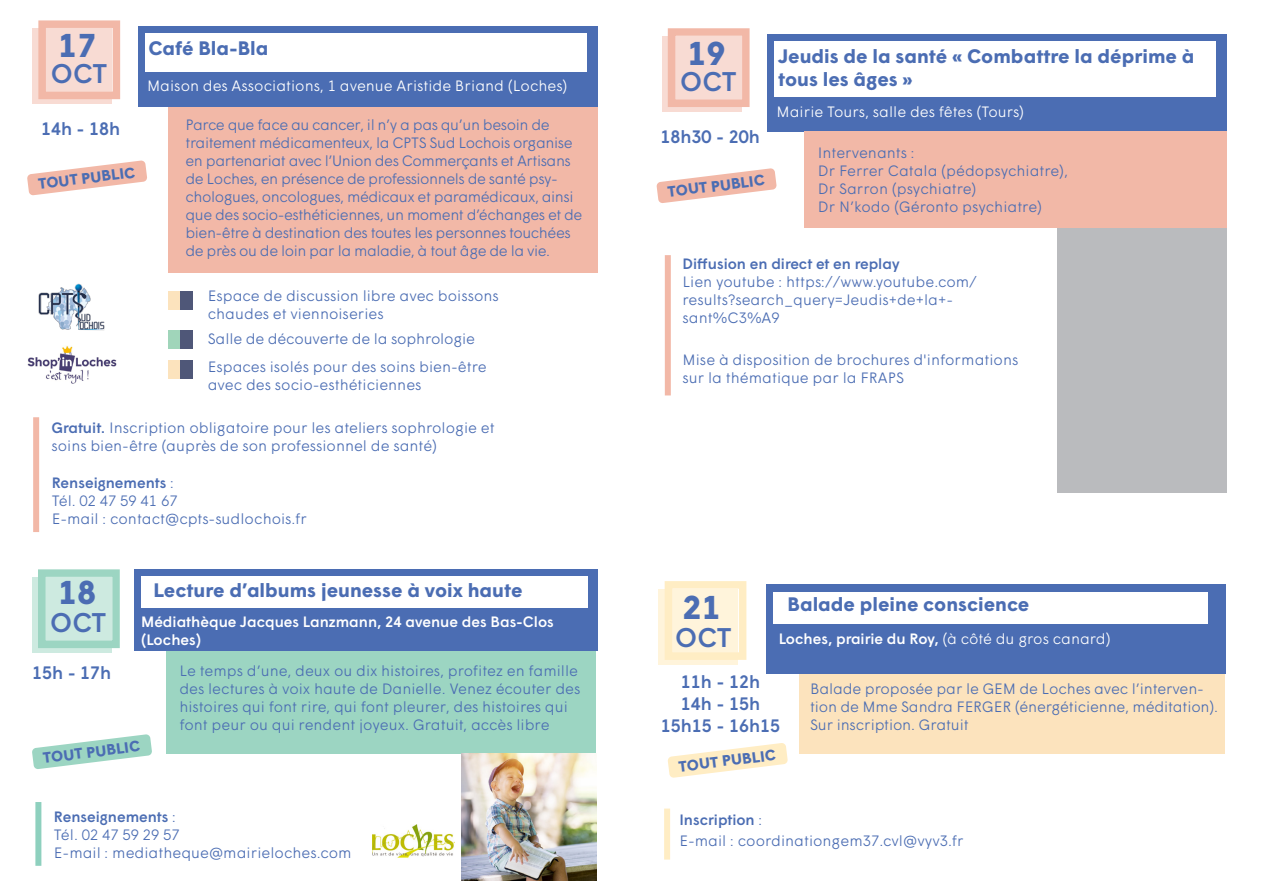
<style>
.page{position:relative;width:1263px;height:893px;background:#fff}
.page>*{position:absolute;margin:0;border:0;box-sizing:border-box;transform-origin:0 0}
.t1{font:700 33px "Wigrum";color:#4b6db3}
.t2{font:500 27px "Wigrum";letter-spacing:.005em;color:#4b6db3}
.t3{font:700 19.5px/23.4px "Wigrum";color:#4b6db3}
.t4{font:500 18px "Wigrum";color:#4b6db3}
.t5{font:300 15px/18px "Wigrum";color:#4b6db3}
.t6{font:300 15px/18px "Wigrum";letter-spacing:-.03em;color:#4b6db3}
.t7{font:500 15px/18px "Wigrum";color:#fff}
.t8{font:300 15px "Wigrum";color:#fff}
.t9{font:500 15px "Wigrum";color:#4b6db3}
.t10{font:700 15px "Wigrum";color:#4b6db3}
.s1{font-weight:500}
.s2{font-weight:300}
</style>
<div class="page">
<div style="left:166px;top:651px;width:429px;height:102px;background:#9cd5c2"></div>
<img style="left:461px;top:753px;width:135px;height:128px">
<div style="left:32px;top:577px;width:79px;height:76px;background:#cdeae0"></div>
<div style="left:38px;top:569px;width:82px;height:79px;border:8px solid #9cd5c2"></div>
<div style="left:134px;top:569px;width:463px;height:81px;background:#4b6db3"></div>
<div style="left:141px;top:576px;width:447px;height:32px;background:#fff"></div>
<div style="left:35px;top:802px;width:6px;height:64px;background:#8ed0be"></div>
<svg style="left:32px;top:734px;width:120px;height:35px"></svg>
<img style="left:373px;top:825px;width:81px;height:33px">
<div style="left:32px;top:28px;width:80px;height:76px;background:#f8dbd3"></div>
<div style="left:38px;top:20px;width:82px;height:79px;border:8px solid #f2b8a7"></div>
<div style="left:138px;top:26px;width:459px;height:81px;background:#4b6db3"></div>
<div style="left:145px;top:34px;width:441px;height:38px;background:#fff"></div>
<div style="left:33px;top:417px;width:6px;height:115px;background:#f2b8a7"></div>
<svg style="left:27px;top:160px;width:120px;height:35px"></svg>
<div style="left:168px;top:107px;width:429px;height:165px;background:#f2b8a7"></div>
<div style="left:168px;top:291px;width:21px;height:18px;background:#fce3bd"></div>
<div style="left:180px;top:291px;width:13px;height:18px;background:#4f5778"></div>
<div style="left:168px;top:330px;width:21px;height:18px;background:#a0d5ba"></div>
<div style="left:180px;top:330px;width:13px;height:18px;background:#4f5778"></div>
<div style="left:168px;top:360px;width:21px;height:18px;background:#fce3bd"></div>
<div style="left:180px;top:360px;width:13px;height:18px;background:#4f5778"></div>
<div style="left:1057px;top:228px;width:170px;height:264px;background:#babbbe"></div>
<div style="left:662px;top:36px;width:79px;height:76px;background:#f8dbd3"></div>
<div style="left:668px;top:28px;width:81px;height:79px;border:8px solid #f2b8a7"></div>
<div style="left:768px;top:34px;width:459px;height:98px;background:#4b6db3"></div>
<div style="left:774px;top:42px;width:442px;height:55px;background:#fff"></div>
<svg style="left:656px;top:168px;width:121px;height:35px"></svg>
<div style="left:804px;top:131px;width:422px;height:97px;background:#f2b8a7"></div>
<div style="left:659px;top:589px;width:79px;height:76px;background:#fff4db"></div>
<div style="left:665px;top:581px;width:81px;height:79px;border:8px solid #ffedc4"></div>
<div style="left:800px;top:673px;width:425px;height:80px;background:#fce3bd"></div>
<div style="left:766px;top:584px;width:459px;height:90px;background:#4b6db3"></div>
<div style="left:773px;top:592px;width:435px;height:32px;background:#fff"></div>
<svg style="left:668px;top:743px;width:120px;height:35px"></svg>
<div style="left:665px;top:255px;width:6px;height:140px;background:#f2b8a7"></div>
<div style="left:664px;top:808px;width:6px;height:52px;background:#ffedc4"></div>
<img style="left:38px;top:283px;width:67px;height:48px">
<img style="left:28px;top:346px;width:88px;height:38px">
<p class="t1" style="left:58px;top:21px;width:40px">17</p>
<p class="t2" style="left:51px;top:53px;width:58px">OCT</p>
<p class="t4" style="left:41px;top:115px;width:81px">14h - 18h</p>
<p class="t10" style="left:37px;top:173px;width:99px;rotate:-7deg">TOUT PUBLIC</p>
<p class="t3" style="left:149px;top:35px;width:121px">Café Bla-Bla</p>
<p class="t8" style="left:147px;top:75px;width:422px">Maison des Associations, 1 avenue Aristide Briand (Loches)</p>
<p class="t6" style="left:185px;top:114px;width:398px">Parce que face au cancer, il n’y a pas qu’un besoin de traitement médicamenteux, la CPTS Sud Lochois organise en partenariat avec l’Union des Commerçants et Artisans de Loches, en présence de professionnels de santé psy&shy;chologues, oncologues, médicaux et paramédicaux, ainsi que des socio-esthéticiennes, un moment d’échanges et de bien-être à destination des toutes les personnes touchées de près ou de loin par la maladie, à tout âge de la vie.</p>
<p class="t5" style="left:208px;top:286px;width:292px">Espace de discussion libre avec boissons chaudes et viennoiseries</p>
<p class="t5" style="left:208px;top:328px;width:269px">Salle de découverte de la sophrologie</p>
<p class="t5" style="left:208px;top:357px;width:280px">Espaces isolés pour des soins bien-être avec des socio-esthéticiennes</p>
<p class="t5" style="left:51px;top:417px;width:445px"><span class="s1">Gratuit.</span> Inscription obligatoire pour les ateliers sophrologie et soins bien-être (auprès de son professionnel de santé)</p>
<p class="t9" style="left:52px;top:471px;width:124px">Renseignements <span class="s2">:</span></p>
<p class="t5" style="left:52px;top:491px;width:127px">Tél. 02 47 59 41 67</p>
<p class="t5" style="left:52px;top:509px;width:257px">E-mail : contact@cpts-sudlochois.fr</p>
<p class="t1" style="left:58px;top:567px;width:40px">18</p>
<p class="t2" style="left:50px;top:601px;width:58px">OCT</p>
<p class="t4" style="left:32px;top:659px;width:81px">15h - 17h</p>
<p class="t3" style="left:153px;top:577px;width:370px">Lecture d’albums jeunesse à voix haute</p>
<p class="t7" style="left:141px;top:612px;width:414px">Médiathèque Jacques Lanzmann, 24 avenue des Bas-Clos (Loches)</p>
<p class="t5" style="left:179px;top:660px;width:402px">Le temps d’une, deux ou dix histoires, profitez en famille des lectures à voix haute de Danielle. Venez écouter des histoires qui font rire, qui font pleurer, des histoires qui font peur ou qui rendent joyeux. Gratuit, accès libre</p>
<p class="t10" style="left:42px;top:746px;width:99px;rotate:-7deg">TOUT PUBLIC</p>
<p class="t9" style="left:54px;top:805px;width:124px">Renseignements <span class="s2">:</span></p>
<p class="t5" style="left:54px;top:824px;width:127px">Tél. 02 47 59 29 57</p>
<p class="t5" style="left:54px;top:842px;width:299px">E-mail : mediatheque@mairieloches.com</p>
<p class="t1" style="left:687px;top:29px;width:40px">19</p>
<p class="t2" style="left:680px;top:61px;width:58px">OCT</p>
<p class="t4" style="left:660px;top:123px;width:101px">18h30 - 20h</p>
<p class="t10" style="left:666px;top:180px;width:99px;rotate:-7deg">TOUT PUBLIC</p>
<p class="t3" style="left:778px;top:43px;width:418px">Jeudis de la santé « Combattre la déprime à tous les âges »</p>
<p class="t8" style="left:776px;top:101px;width:249px">Mairie Tours, salle des fêtes (Tours)</p>
<p class="t5" style="left:818px;top:142px;width:98px">Intervenants :</p>
<p class="t5" style="left:818px;top:160px;width:252px">Dr Ferrer Catala (pédopsychiatre),</p>
<p class="t5" style="left:818px;top:178px;width:160px">Dr Sarron (psychiatre)</p>
<p class="t5" style="left:818px;top:196px;width:226px">Dr N’kodo (Géronto psychiatre)</p>
<p class="t9" style="left:682px;top:252px;width:218px">Diffusion en direct et en replay</p>
<p class="t5" style="left:682px;top:272px;width:296px">Lien youtube : https://www.youtube.com/ results?search_query=Jeudis+de+la+- sant%C3%A9</p>
<p class="t5" style="left:683px;top:349px;width:337px">Mise à disposition de brochures d'informations sur la thématique par la FRAPS</p>
<p class="t1" style="left:683px;top:582px;width:40px">21</p>
<p class="t3" style="left:787px;top:591px;width:243px">Balade pleine conscience</p>
<p class="t7" style="left:779px;top:628px;width:333px">Loches, prairie du Roy, <span class="s2">(à côté du gros canard)</span></p>
<p class="t5" style="left:810px;top:679px;width:410px">Balade proposée par le GEM de Loches avec l’interven&shy;tion de Mme Sandra FERGER (énergéticienne, méditation).</p>
<p class="t5" style="left:810px;top:715px;width:160px">Sur inscription. Gratuit</p>
<p class="t2" style="left:675px;top:617px;width:58px">OCT</p>
<p class="t4" style="left:681px;top:668px;width:81px">11h - 12h</p>
<p class="t4" style="left:681px;top:690px;width:81px">14h - 15h</p>
<p class="t4" style="left:661px;top:712px;width:121px">15h15 - 16h15</p>
<p class="t10" style="left:678px;top:755px;width:99px;rotate:-7deg">TOUT PUBLIC</p>
<p class="t9" style="left:679px;top:808px;width:85px">Inscription <span class="s2">:</span></p>
<p class="t5" style="left:679px;top:830px;width:286px">E-mail : coordinationgem37.cvl@vyv3.fr</p>
</div>
